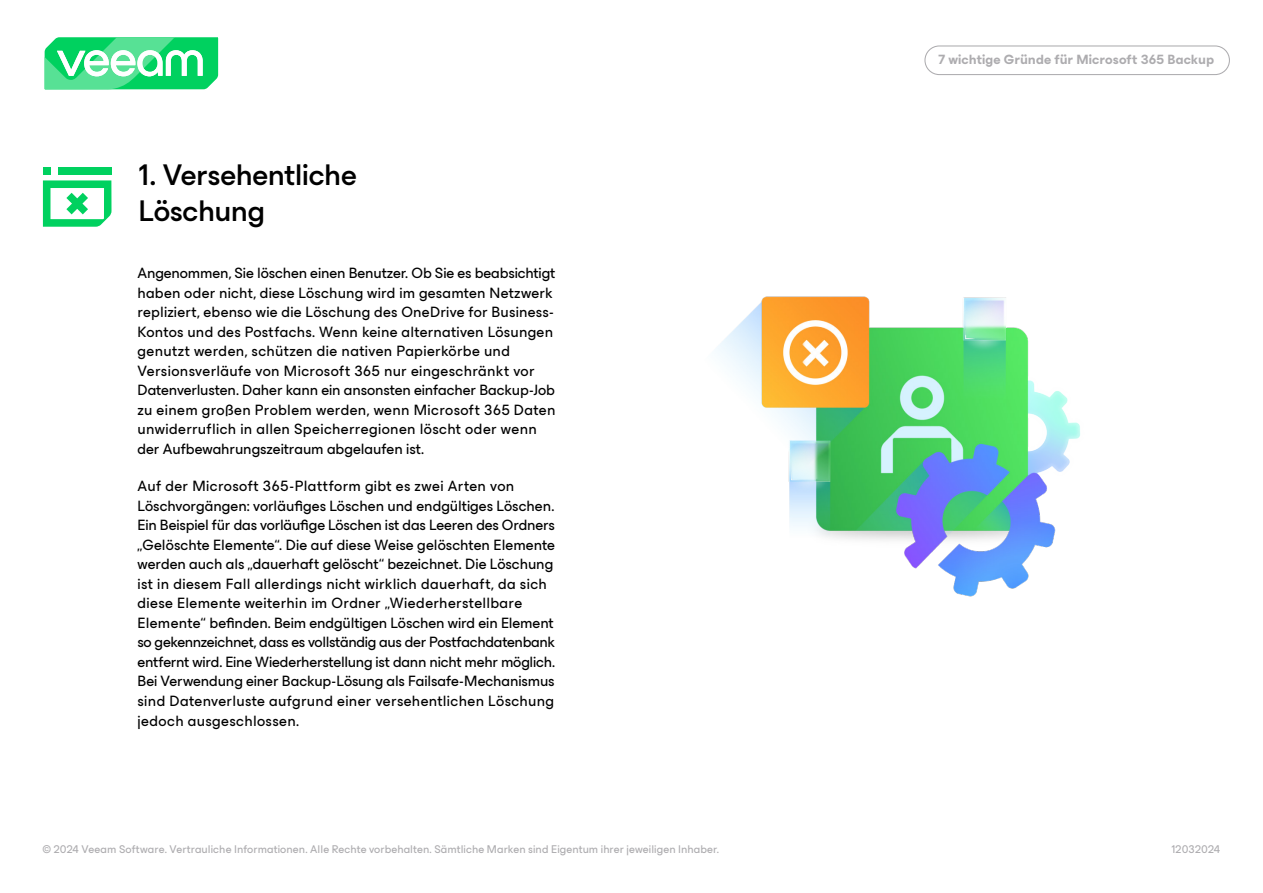
<style>
.page{position:relative;width:1263px;height:893px;background:#fff}
.page>*{position:absolute;margin:0;border:0;box-sizing:border-box;transform-origin:0 0}
.Subtitle_22_Medium{font:500 30px/36px "ES Build Neutral";letter-spacing:-.01em;color:#000}
.body_text_11{font:15px/19.5px "ES Build Neutral";letter-spacing:.01em;color:#000}
.t1{font:700 13.5px "ES Build Neutral";letter-spacing:.005em;color:#adacaf}
.t2{font:11.25px "ES Build Neutral";letter-spacing:.01em;color:#adacaf}
</style>
<div class="page">
<svg style="left:44px;top:37px;width:175px;height:53px"></svg>
<div style="left:924px;top:45px;width:306px;height:30px;border:1px solid #adacaf;border-radius:14px"></div>
<img style="left:716px;top:296px;width:364px;height:301px">
<div style="left:58px;top:167px;width:53px;height:8px;background:#00d15f"></div>
<div style="left:43px;top:167px;width:7px;height:8px;background:#00d15f"></div>
<svg style="left:43px;top:180px;width:68px;height:47px"></svg>
<p class="Subtitle_22_Medium" style="left:138px;top:154px;width:220px">1. Versehentliche<br>Löschung</p>
<p class="body_text_11" style="left:138px;top:262px;width:419px">Angenommen, Sie löschen einen Benutzer. Ob Sie es beabsichtigt haben oder nicht, diese Löschung wird im gesamten Netzwerk repliziert, ebenso wie die Löschung des OneDrive for Business-Kontos und des Postfachs. Wenn keine alternativen Lösungen genutzt werden, schützen die nativen Papierkörbe und Versionsverläufe von Microsoft 365 nur eingeschränkt vor Datenverlusten. Daher kann ein ansonsten einfacher Backup-Job zu einem großen Problem werden, wenn Microsoft 365 Daten unwiderruflich in allen Speicherregionen löscht oder wenn der Aufbewahrungszeitraum abgelaufen ist.</p>
<p class="body_text_11" style="left:138px;top:475px;width:419px">Auf der Microsoft 365-Plattform gibt es zwei Arten von Löschvorgängen: vorläufiges Löschen und endgültiges Löschen.<br>Ein Beispiel für das vorläufige Löschen ist das Leeren des Ordners „Gelöschte Elemente“. Die auf diese Weise gelöschten Elemente werden auch als „dauerhaft gelöscht“ bezeichnet. Die Löschung ist in diesem Fall allerdings nicht wirklich dauerhaft, da sich diese Elemente weiterhin im Ordner „Wiederherstellbare Elemente“ befinden. Beim endgültigen Löschen wird ein Element so gekennzeichnet, dass es vollständig aus der Postfachdatenbank entfernt wird. Eine Wiederherstellung ist dann nicht mehr möglich.<br>Bei Verwendung einer Backup-Lösung als Failsafe-Mechanismus sind Datenverluste aufgrund einer versehentlichen Löschung jedoch ausgeschlossen.</p>
<p class="t1" style="left:938px;top:48px;width:277px">7 wichtige Gründe für Microsoft 365 Backup</p>
<p class="t2" style="left:43px;top:840px;width:678px">© 2024 Veeam Software. Vertrauliche Informationen. Alle Rechte vorbehalten. Sämtliche Marken sind Eigentum ihrer jeweiligen Inhaber.</p>
<p class="t2" style="left:1171px;top:840px;width:50px">12032024</p>
</div>
